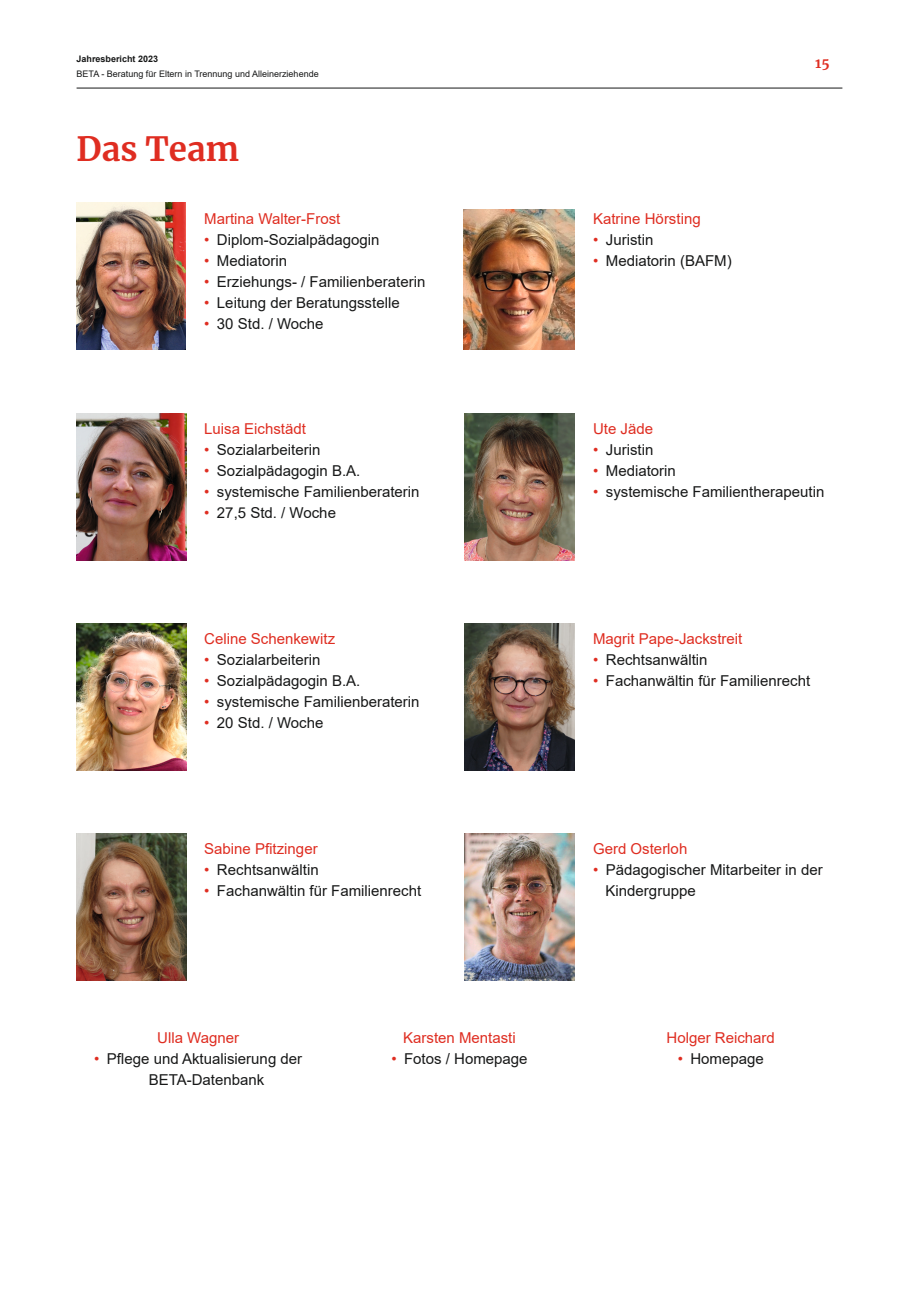
<style>
.page{position:relative;width:919px;height:1289px;background:#fff}
.page>*{position:absolute;margin:0;border:0;box-sizing:border-box;transform-origin:0 0}
.Headlinegröße_II_22_28_pt{font:700 33px "Merriweather";color:#df2d21}
.Aufzählung_10_14_pt{font:15px "Arial";color:#171818}
.Subheadline_10_14_pt{font:15px "Arial";color:#df2d21}
.t1{font:700 13.5px "Merriweather";color:#df2d21}
.t2{font:9px "Arial";color:#171818}
.t3{font:700 9px "Arial";color:#171818}
.s1{color:#df2d21}
</style>
<div class="page">
<hr style="left:77px;top:88px;width:765px;height:1px;background:#171818">
<img style="left:77px;top:203px;width:109px;height:147px">
<img style="left:77px;top:413px;width:109px;height:147px">
<img style="left:77px;top:623px;width:109px;height:147px">
<img style="left:463px;top:209px;width:111px;height:141px">
<img style="left:465px;top:413px;width:109px;height:147px">
<img style="left:465px;top:623px;width:109px;height:147px">
<img style="left:465px;top:833px;width:109px;height:147px">
<img style="left:77px;top:833px;width:109px;height:147px">
<p class="t3" style="left:77px;top:52px;width:83px">Jahresbericht 2023</p>
<p class="t2" style="left:77px;top:67px;width:243px">BETA - Beratung für Eltern in Trennung und Alleinerziehende</p>
<p class="Headlinegröße_II_22_28_pt" style="left:77px;top:126px;width:164px">Das Team</p>
<p class="Subheadline_10_14_pt" style="left:204px;top:208px;width:138px">Martina Walter-Frost</p>
<p class="Aufzählung_10_14_pt" style="left:204px;top:229px;width:177px"><span class="s1">•</span> Diplom-Sozialpädagogin</p>
<p class="Aufzählung_10_14_pt" style="left:204px;top:250px;width:84px"><span class="s1">•</span> Mediatorin</p>
<p class="Aufzählung_10_14_pt" style="left:204px;top:271px;width:223px"><span class="s1">•</span> Erziehungs- / Familienberaterin</p>
<p class="Aufzählung_10_14_pt" style="left:204px;top:292px;width:197px"><span class="s1">•</span> Leitung der Beratungsstelle</p>
<p class="Aufzählung_10_14_pt" style="left:204px;top:313px;width:121px"><span class="s1">•</span> 30 Std. / Woche</p>
<p class="Subheadline_10_14_pt" style="left:204px;top:418px;width:103px">Luisa Eichstädt</p>
<p class="Aufzählung_10_14_pt" style="left:204px;top:439px;width:118px"><span class="s1">•</span> Sozialarbeiterin</p>
<p class="Aufzählung_10_14_pt" style="left:204px;top:460px;width:158px"><span class="s1">•</span> Sozialpädagogin B.A.</p>
<p class="Aufzählung_10_14_pt" style="left:204px;top:481px;width:217px"><span class="s1">•</span> systemische Familienberaterin</p>
<p class="Aufzählung_10_14_pt" style="left:204px;top:502px;width:133px"><span class="s1">•</span> 27,5 Std. / Woche</p>
<p class="Subheadline_10_14_pt" style="left:204px;top:628px;width:132px">Celine Schenkewitz</p>
<p class="Aufzählung_10_14_pt" style="left:204px;top:649px;width:118px"><span class="s1">•</span> Sozialarbeiterin</p>
<p class="Aufzählung_10_14_pt" style="left:204px;top:670px;width:158px"><span class="s1">•</span> Sozialpädagogin B.A.</p>
<p class="Aufzählung_10_14_pt" style="left:204px;top:691px;width:217px"><span class="s1">•</span> systemische Familienberaterin</p>
<p class="Aufzählung_10_14_pt" style="left:204px;top:712px;width:121px"><span class="s1">•</span> 20 Std. / Woche</p>
<p class="Subheadline_10_14_pt" style="left:204px;top:838px;width:115px">Sabine Pfitzinger</p>
<p class="Aufzählung_10_14_pt" style="left:204px;top:859px;width:116px"><span class="s1">•</span> Rechtsanwältin</p>
<p class="Aufzählung_10_14_pt" style="left:204px;top:880px;width:218px"><span class="s1">•</span> Fachanwältin für Familienrecht</p>
<p class="Subheadline_10_14_pt" style="left:157px;top:1027px;width:83px">Ulla Wagner</p>
<p class="Aufzählung_10_14_pt" style="left:94px;top:1048px;width:209px"><span class="s1">•</span> Pflege und Aktualisierung der</p>
<p class="Aufzählung_10_14_pt" style="left:149px;top:1069px;width:117px">BETA-Datenbank</p>
<p class="Subheadline_10_14_pt" style="left:403px;top:1027px;width:114px">Karsten Mentasti</p>
<p class="Aufzählung_10_14_pt" style="left:391px;top:1048px;width:138px"><span class="s1">•</span> Fotos / Homepage</p>
<p class="Subheadline_10_14_pt" style="left:593px;top:208px;width:109px">Katrine Hörsting</p>
<p class="Aufzählung_10_14_pt" style="left:593px;top:229px;width:62px"><span class="s1">•</span> Juristin</p>
<p class="Aufzählung_10_14_pt" style="left:593px;top:250px;width:140px"><span class="s1">•</span> Mediatorin (BAFM)</p>
<p class="t1" style="left:815px;top:54px;width:16px">15</p>
<p class="Subheadline_10_14_pt" style="left:593px;top:418px;width:62px">Ute Jäde</p>
<p class="Aufzählung_10_14_pt" style="left:593px;top:439px;width:62px"><span class="s1">•</span> Juristin</p>
<p class="Aufzählung_10_14_pt" style="left:593px;top:460px;width:84px"><span class="s1">•</span> Mediatorin</p>
<p class="Aufzählung_10_14_pt" style="left:593px;top:481px;width:233px"><span class="s1">•</span> systemische Familientherapeutin</p>
<p class="Subheadline_10_14_pt" style="left:593px;top:628px;width:151px">Magrit Pape-Jackstreit</p>
<p class="Aufzählung_10_14_pt" style="left:593px;top:649px;width:116px"><span class="s1">•</span> Rechtsanwältin</p>
<p class="Aufzählung_10_14_pt" style="left:593px;top:670px;width:218px"><span class="s1">•</span> Fachanwältin für Familienrecht</p>
<p class="Subheadline_10_14_pt" style="left:593px;top:838px;width:96px">Gerd Osterloh</p>
<p class="Aufzählung_10_14_pt" style="left:593px;top:859px;width:231px"><span class="s1">•</span> Pädagogischer Mitarbeiter in der</p>
<p class="Aufzählung_10_14_pt" style="left:605px;top:880px;width:92px">Kindergruppe</p>
<p class="Subheadline_10_14_pt" style="left:666px;top:1027px;width:110px">Holger Reichard</p>
<p class="Aufzählung_10_14_pt" style="left:677px;top:1048px;width:88px"><span class="s1">•</span> Homepage</p>
</div>
